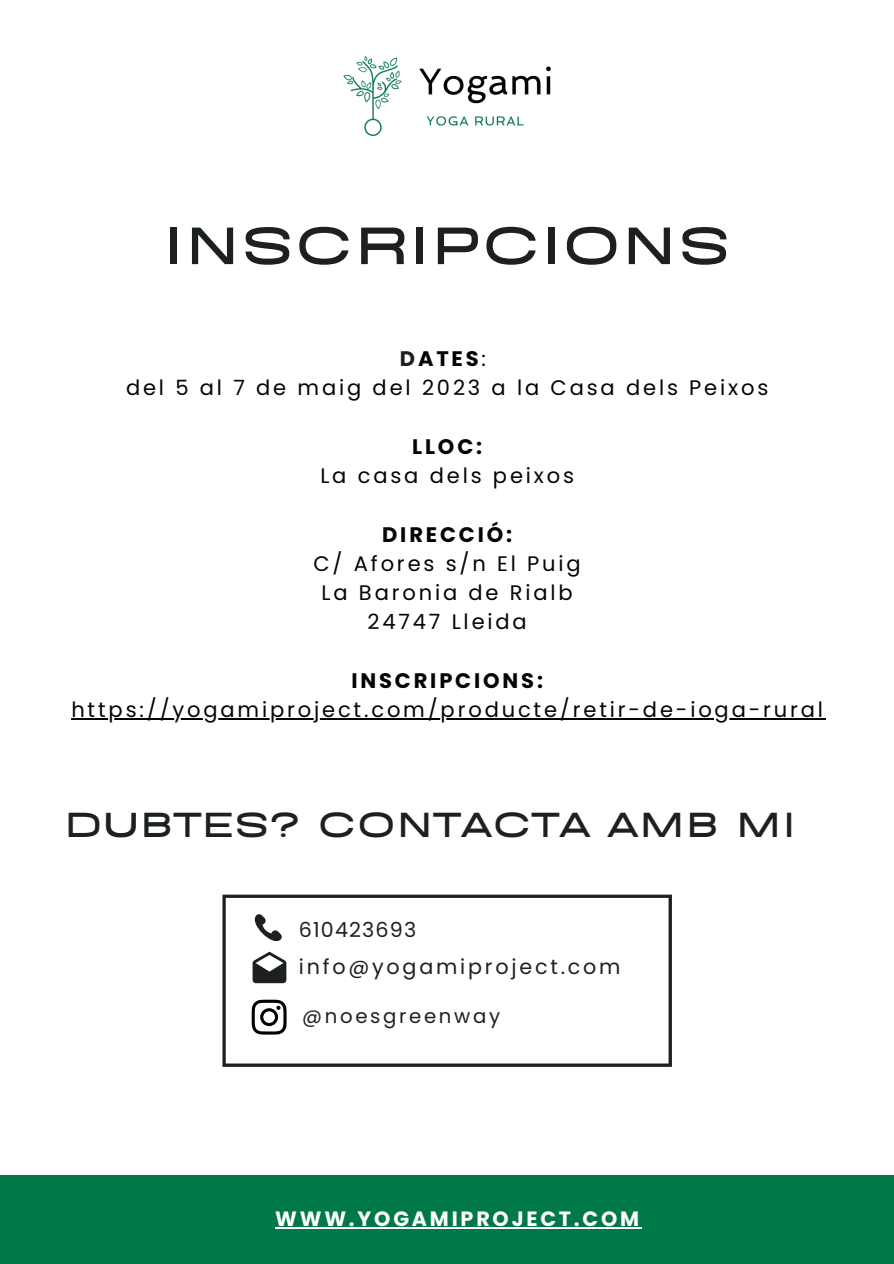
<style>
.page{position:relative;width:894px;height:1264px;background:#fff}
.page>*{position:absolute;margin:0;border:0;box-sizing:border-box;transform-origin:0 0}
.t1{font:900 60.9px "BD Sans";color:#1c2120}
.t2{font:900 40.35px "BD Sans";color:#1c2120}
.t3{font:21px/29.2px "Poppins";letter-spacing:.135em;color:#030405;text-align:center}
.t4{font:700 21px "Poppins";letter-spacing:.135em;color:#030405}
.t5{font:20.7px/37.2px "Poppins";letter-spacing:.135em;color:#1c2120}
.t6{font:700 20.7px "Poppins";letter-spacing:.135em;color:#fff}
.t7{font:19.65px "Poppins";letter-spacing:.135em;color:#1c2120}
.s1{font-weight:700;color:#1c2120}
.s2{font-weight:700}
</style>
<div class="page">
<hr style="left:71px;top:718px;width:754px;height:1px;background:#030405">
<img style="left:343px;top:56px;width:208px;height:80px">
<svg style="left:222px;top:894px;width:449px;height:172px"></svg>
<svg style="left:248px;top:913px;width:38px;height:70px"></svg>
<svg style="left:251px;top:999px;width:35px;height:35px"></svg>
<div style="left:0;top:1175px;width:893px;height:88px;background:#007847"></div>
<hr style="left:275px;top:1227px;width:366px;height:1px;background:#fff">
<h1 class="t1" style="left:163px;top:201px;width:569px">INSCRIPCIONS</h1>
<p class="t3" style="left:126px;top:344px;width:643px"><span class="s1">D</span><span class="s2">ATES</span>:<br>del 5 al 7 de maig del 2023 a la Casa dels Peixos</p>
<p class="t4" style="left:412px;top:431px;width:71px">LLOC:</p>
<p class="t3" style="left:320px;top:461px;width:255px">La casa dels peixos</p>
<p class="t4" style="left:382px;top:519px;width:131px">DIRECCIÓ:</p>
<p class="t3" style="left:313px;top:549px;width:269px">C/ Afores s/n El Puig<br>La Baronia de Rialb<br>24747 Lleida</p>
<p class="t4" style="left:351px;top:666px;width:193px">INSCRIPCIONS:</p>
<p class="t3" style="left:71px;top:695px;width:753px">https://yogamiproject.com/producte/retir-de-ioga-rural</p>
<h2 class="t2" style="left:64px;top:795px;width:733px">DUBTES? CONTACTA AMB MI</h2>
<p class="t5" style="left:299px;top:910px;width:323px">610423693 info@yogamiproject.com</p>
<p class="t7" style="left:302px;top:1002px;width:199px">@noesgreenway</p>
<p class="t6" style="left:275px;top:1204px;width:365px">WWW.YOGAMIPROJECT.COM</p>
</div>
